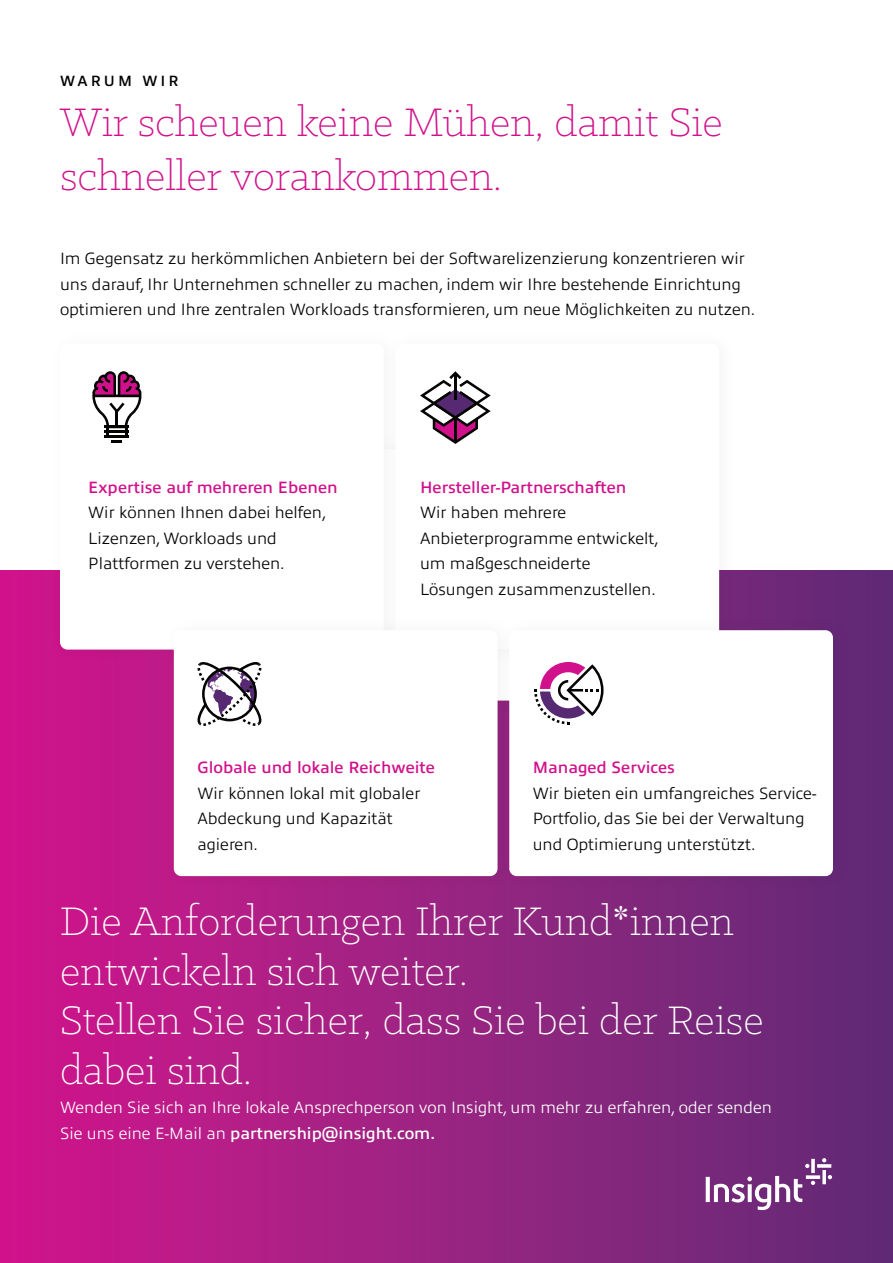
<style>
.page{position:relative;width:893px;height:1263px;background:#fff}
.page>*{position:absolute;margin:0;border:0;box-sizing:border-box;transform-origin:0 0}
.t1{font:300 45px/49.5px "Klinic Slab";color:#fff}
.t2{font:300 45px/54px "Klinic Slab";color:#d1118b}
.t3{font:300 16.5px/25.5px "Allumi Std";color:#040503}
.t4{font:300 16.5px/25.5px "Allumi Std";color:#fff}
.t5{font:600 16.5px "Allumi Std";color:#d1118b}
.t6{font:600 15px "Allumi Std";letter-spacing:.2em;color:#000}
.s1{font-weight:600}
</style>
<div class="page">
<div style="left:0;top:570px;width:893px;height:693px;background:linear-gradient(to right,#d3178d,#5f2d75)"></div>
<div style="left:48px;top:327px;width:357px;height:339px;background:#040503;opacity:.05"></div>
<div style="left:60px;top:344px;width:324px;height:306px;background:#fff;border-radius:8px"></div>
<div style="left:383px;top:327px;width:357px;height:339px;background:#040503;opacity:.05"></div>
<div style="left:395px;top:344px;width:324px;height:306px;background:#fff;border-radius:8px"></div>
<div style="left:162px;top:614px;width:357px;height:279px;background:#040503;opacity:.05"></div>
<div style="left:174px;top:630px;width:324px;height:246px;background:#fff;border-radius:8px"></div>
<div style="left:497px;top:614px;width:357px;height:279px;background:#040503;opacity:.05"></div>
<div style="left:509px;top:630px;width:324px;height:246px;background:#fff;border-radius:8px"></div>
<svg style="left:822px;top:1158px;width:4px;height:4px"></svg>
<svg style="left:822px;top:1170px;width:4px;height:14px"></svg>
<svg style="left:811px;top:1181px;width:4px;height:4px"></svg>
<svg style="left:811px;top:1159px;width:4px;height:14px"></svg>
<svg style="left:805px;top:1164px;width:4px;height:4px"></svg>
<svg style="left:817px;top:1164px;width:14px;height:4px"></svg>
<svg style="left:828px;top:1175px;width:4px;height:4px"></svg>
<svg style="left:806px;top:1175px;width:14px;height:4px"></svg>
<svg style="left:706px;top:1176px;width:96px;height:34px"></svg>
<svg style="left:92px;top:371px;width:49px;height:72px"></svg>
<svg style="left:420px;top:371px;width:71px;height:73px"></svg>
<svg style="left:197px;top:662px;width:64px;height:64px"></svg>
<svg style="left:534px;top:662px;width:69px;height:62px"></svg>
<p class="t6" style="left:60px;top:73px;width:120px">WARUM WIR</p>
<h1 class="t2" style="left:60px;top:94px;width:664px">Wir scheuen keine Mühen, damit Sie schneller vorankommen.</h1>
<p class="t3" style="left:60px;top:246px;width:697px">Im Gegensatz zu herkömmlichen Anbietern bei der Softwarelizenzierung konzentrieren wir uns darauf, Ihr Unternehmen schneller zu machen, indem wir Ihre bestehende Einrichtung optimieren und Ihre zentralen Workloads transformieren, um neue Möglichkeiten zu nutzen.</p>
<p class="t5" style="left:88px;top:478px;width:251px">Expertise auf mehreren Ebenen</p>
<p class="t3" style="left:88px;top:500px;width:240px">Wir können Ihnen dabei helfen,<br>Lizenzen, Workloads und<br>Plattformen zu verstehen.</p>
<p class="t5" style="left:420px;top:478px;width:208px">Hersteller-Partnerschaften</p>
<p class="t3" style="left:420px;top:500px;width:240px">Wir haben mehrere<br>Anbieterprogramme entwickelt, um maßgeschneiderte<br>Lösungen zusammenzustellen.</p>
<p class="t5" style="left:197px;top:758px;width:239px">Globale und lokale Reichweite</p>
<p class="t3" style="left:197px;top:780px;width:224px">Wir können lokal mit globaler<br>Abdeckung und Kapazität agieren.</p>
<p class="t5" style="left:533px;top:758px;width:144px">Managed Services</p>
<p class="t3" style="left:533px;top:780px;width:285px">Wir bieten ein umfangreiches Service-<br>Portfolio, das Sie bei der Verwaltung und Optimierung unterstützt.</p>
<h1 class="t1" style="left:60px;top:895px;width:705px">Die Anforderungen Ihrer Kund*innen entwickeln sich weiter.<br>Stellen Sie sicher, dass Sie bei der Reise dabei sind.</h1>
<p class="t4" style="left:60px;top:1095px;width:713px">Wenden Sie sich an Ihre lokale Ansprechperson von Insight, um mehr zu erfahren, oder senden<br>Sie uns eine E-Mail an <span class="s1">partnership@insight.com.</span></p>
</div>
